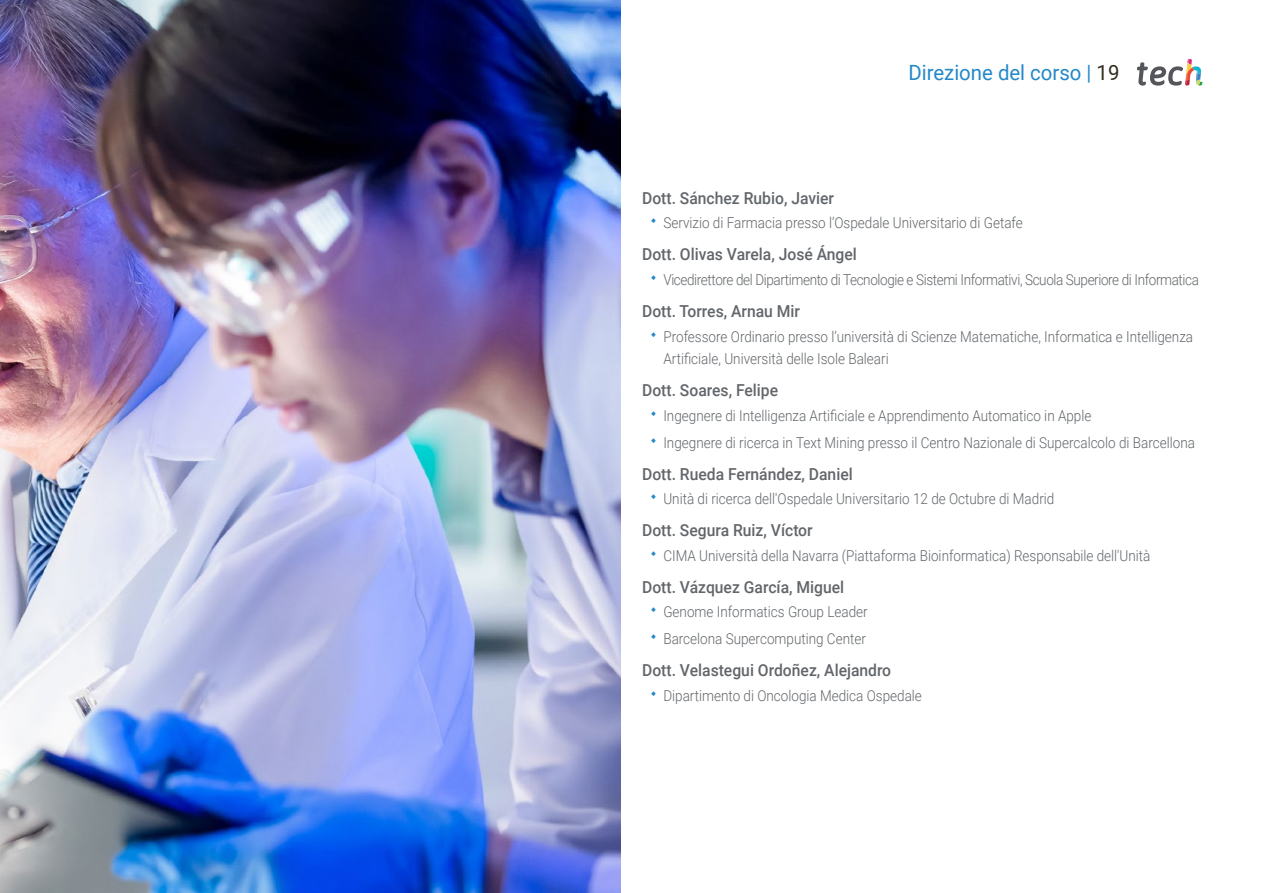
<style>
.page{position:relative;width:1263px;height:893px;background:#fff}
.page>*{position:absolute;margin:0;border:0;box-sizing:border-box;transform-origin:0 0}
.t1{font:21px "Roboto";color:#2488c9}
.t2{font:500 16.5px "Roboto";color:#62666a;scale:.95 1}
.t3{font:300 15px/26.7px "Roboto";color:#62666a;scale:.9 1}
.t4{font:300 15px "Roboto";letter-spacing:-.03em;color:#62666a;scale:.9 1}
.s1{color:#312e20}
</style>
<div class="page">
<img style="left:0;top:0;width:621px;height:893px">
<svg style="left:1137px;top:59px;width:65px;height:27px"></svg>
<h1 class="t1" style="left:908px;top:57px;width:213px">Direzione del corso | <span class="s1">19</span></h1>
<p class="t2" style="left:642px;top:186px;width:204px">Dott. Sánchez Rubio, Javier</p>
<p class="t3" style="left:663px;top:209px;width:401px">Servizio di Farmacia presso l’Ospedale Universitario di Getafe</p>
<p class="t2" style="left:642px;top:243px;width:228px">Dott. Olivas Varela, José Ángel</p>
<p class="t4" style="left:663px;top:269px;width:597px">Vicedirettore del Dipartimento di Tecnologie e Sistemi Informativi, Scuola Superiore di Informatica</p>
<p class="t2" style="left:642px;top:300px;width:168px">Dott. Torres, Arnau Mir</p>
<p class="t3" style="left:663px;top:324px;width:590px;line-height:22.5px">Professore Ordinario presso l’università di Scienze Matematiche, Informatica e Intelligenza<br>Artificiale, Università delle Isole Baleari</p>
<p class="t2" style="left:642px;top:379px;width:145px">Dott. Soares, Felipe</p>
<p class="t3" style="left:663px;top:402px;width:592px">Ingegnere di Intelligenza Artificiale e Apprendimento Automatico in Apple<br>Ingegnere di ricerca in Text Mining presso il Centro Nazionale di Supercalcolo di Barcellona</p>
<p class="t2" style="left:642px;top:462px;width:223px">Dott. Rueda Fernández, Daniel</p>
<p class="t3" style="left:663px;top:485px;width:436px">Unità di ricerca dell'Ospedale Universitario 12 de Octubre di Madrid</p>
<p class="t2" style="left:642px;top:519px;width:181px">Dott. Segura Ruiz, Víctor</p>
<p class="t3" style="left:663px;top:542px;width:543px">CIMA Università della Navarra (Piattaforma Bioinformatica) Responsabile dell'Unità</p>
<p class="t2" style="left:642px;top:575px;width:214px">Dott. Vázquez García, Miguel</p>
<p class="t3" style="left:663px;top:598px;width:229px">Genome Informatics Group Leader<br>Barcelona Supercomputing Center</p>
<p class="t2" style="left:642px;top:659px;width:264px">Dott. Velastegui Ordoñez, Alejandro</p>
<p class="t3" style="left:663px;top:682px;width:289px">Dipartimento di Oncologia Medica Ospedale</p>
</div>
